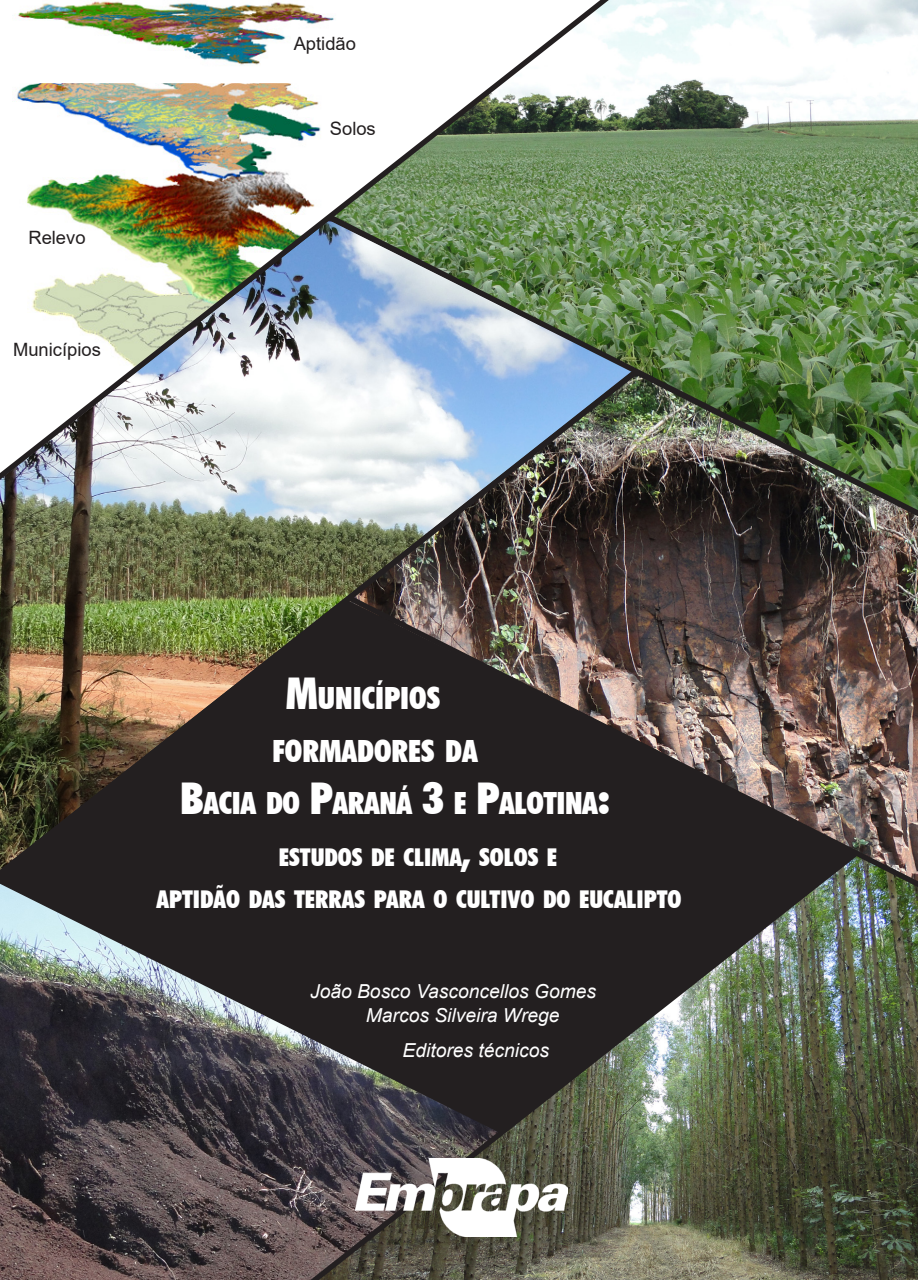
<style>
.page{position:relative;width:918px;height:1280px;background:#fff}
.page>*{position:absolute;margin:0;border:0;box-sizing:border-box;transform-origin:0 0}
.Livro_Texto{font:900 condensed 30.62px "Futura BT";color:#fff}
.Livro_Texto-2{font:900 condensed 24.5px/42px "Futura BT";color:#fff;text-align:center}
.Livro_capa_editores{font:italic 19.25px "Arial";color:#fff}
.Livro_Texto-3{font:18.38px "Arial";color:#231f20}
.s1{font-size:43.75px}
.s2{font-size:35px}
</style>
<div class="page">
<img style="left:632px;top:0;width:286px;height:209px">
<img style="left:864px;top:894px;width:54px;height:386px">
<img style="left:0;top:909px;width:210px;height:371px">
<img style="left:642px;top:528px;width:276px;height:63px">
<img style="left:210px;top:894px;width:654px;height:386px">
<img style="left:0;top:495px;width:642px;height:414px">
<img style="left:342px;top:591px;width:576px;height:303px">
<img style="left:0;top:0;width:632px;height:495px">
<img style="left:322px;top:209px;width:596px;height:319px">
<img style="left:356px;top:1159px;width:211px;height:78px">
<p class="Livro_Texto-3" style="left:28px;top:225px;width:59px">Relevo</p>
<p class="Livro_Texto-3" style="left:13px;top:337px;width:89px">Municípios</p>
<p class="Livro_Texto-3" style="left:294px;top:30px;width:64px">Aptidão</p>
<p class="Livro_Texto-3" style="left:330px;top:116px;width:47px">Solos</p>
<p class="Livro_Texto" style="left:286px;top:680px;width:156px"><span class="s1">M</span>UNICÍPIOS</p>
<p class="Livro_Texto" style="left:272px;top:732px;width:207px">FORMADORES DA</p>
<p class="Livro_Texto" style="left:180px;top:785px;width:432px"><span class="s1">B</span>ACIA DO <span class="s1">P</span>ARANÁ <span class="s1">3</span> E <span class="s1">P</span>ALOTINA<span class="s1">:</span></p>
<p class="Livro_Texto-2" style="left:156px;top:836px;width:526px">ESTUDOS DE CLIMA<span class="s2">,</span> SOLOS E<br>APTIDÃO DAS TERRAS PARA O CULTIVO DO EUCALIPTO</p>
<p class="Livro_capa_editores" style="left:310px;top:979px;width:288px">João Bosco Vasconcellos Gomes</p>
<p class="Livro_capa_editores" style="left:366px;top:1003px;width:195px">Marcos Silveira Wrege</p>
<p class="Livro_capa_editores" style="left:402px;top:1037px;width:148px">Editores técnicos</p>
</div>
